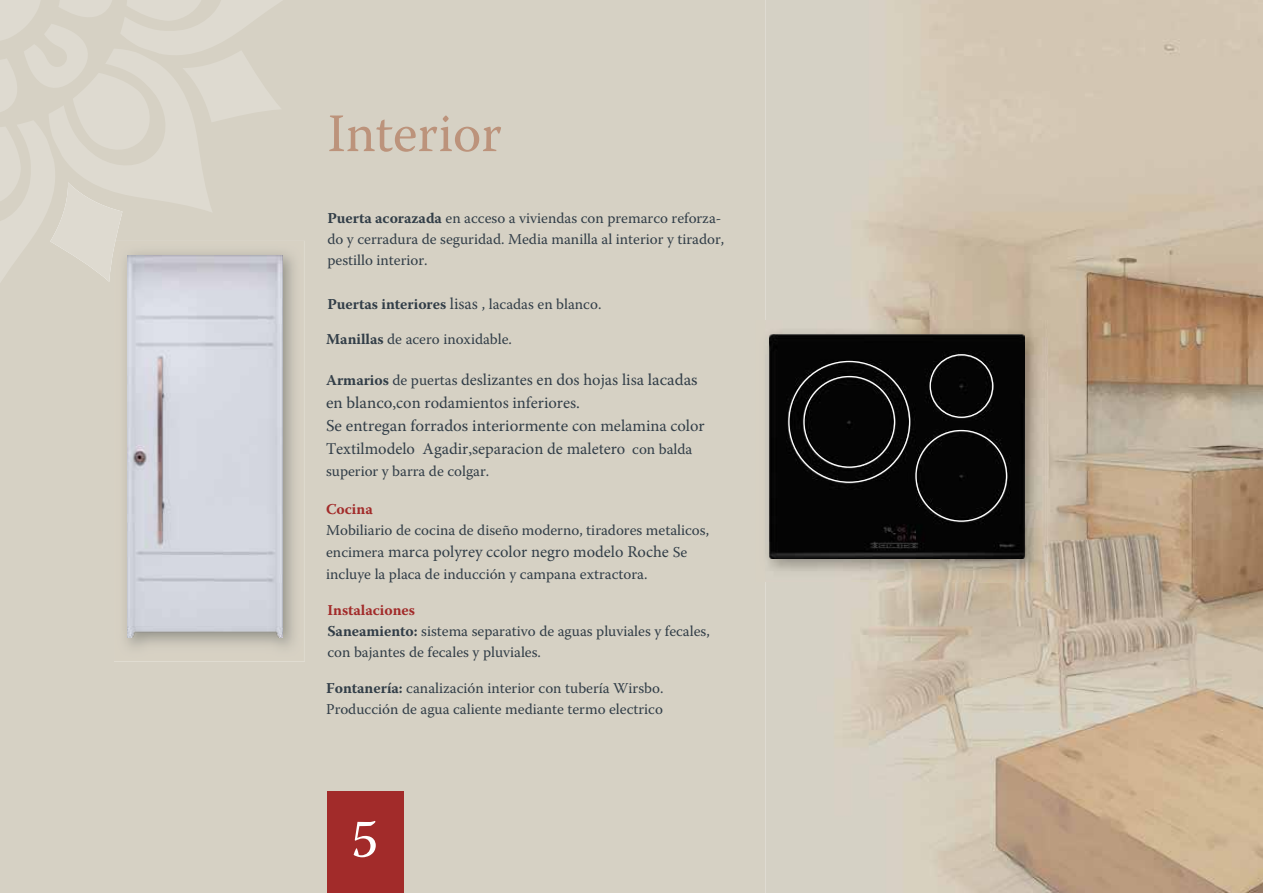
<style>
.page{position:relative;width:1263px;height:893px;background:#fff}
.page>*{position:absolute;margin:0;border:0;box-sizing:border-box;transform-origin:0 0}
.t1{font:54px "Warnock Pro";color:#bc937b}
.t2{font:54px "Warnock Pro";color:#fff}
.t3{font:16.5px/23.1px "Minion Pro";color:#323e48}
.t4{font:16.5px "Warnock Pro";color:#323e48}
.t5{font:15px/21px "Warnock Pro";color:#323e48}
.t6{font:700 15px "Warnock Pro";color:#323e48}
.t7{font:700 15px "Warnock Pro";color:#a22b2a}
.s1{font-weight:700}
.s2{font-family:"Minion Pro";font-weight:400;font-size:16.5px}
.s3{font-weight:400}
.s4{font-family:"Warnock Pro";font-weight:700;font-size:15px}
.s5{font-family:"Warnock Pro";font-size:15px}
.s6{font-family:"Warnock Pro"}
.s7{font-family:"Minion Pro"}
.s8{font-weight:700;color:#a22b2a}
</style>
<div class="page">
<div style="left:0;top:0;width:765px;height:893px;background:#d6d1c4"></div>
<img style="left:765px;top:0;width:498px;height:893px">
<div style="left:327px;top:791px;width:77px;height:102px;background:#a22b2a"></div>
<img style="left:114px;top:306px;width:191px;height:355px">
<svg style="left:0;top:0;width:306px;height:306px;background:#d9d4c8"></svg>
<img style="left:128px;top:255px;width:154px;height:383px">
<img style="left:756px;top:320px;width:292px;height:262px">
<img style="left:769px;top:334px;width:256px;height:225px">
<div style="left:929px;top:354px;width:64px;height:64px;border:1px solid #fff;border-radius:50%"></div>
<h1 class="t1" style="left:327px;top:101px;width:176px">Interior</h1>
<p class="t5" style="left:327px;top:207px;width:398px"><span class="s1">Puerta acorazada</span> en acceso a viviendas con premarco reforza&shy;do y cerradura de seguridad. Media manilla al interior y tirador, pestillo interior.</p>
<p class="t6" style="left:327px;top:295px;width:275px">Puertas interiores <span class="s2">lisas</span> <span class="s3">, lacadas en blanco.</span></p>
<p class="t5" style="left:326px;top:328px;width:187px"><span class="s1">Manillas</span> de acero inoxidable.</p>
<p class="t3" style="left:326px;top:368px;width:373px"><span class="s4">Armarios</span> <span class="s5">de puertas</span> deslizantes en dos hojas lisa <span class="s6">lacadas en blanco</span>,con rodamientos inferiores.</p>
<p class="t4" style="left:326px;top:415px;width:380px">Se entregan forrados interiormente <span class="s7">con melamina color</span></p>
<p class="t3" style="left:326px;top:438px;width:368px">Textilmodelo Agadir,separacion de maletero <span class="s5">con balda</span></p>
<p class="t5" style="left:326px;top:460px;width:165px">superior y barra de colgar.</p>
<p class="t7" style="left:326px;top:500px;width:48px">Cocina</p>
<p class="t5" style="left:326px;top:519px;width:384px">Mobiliario de cocina de diseño moderno, tiradores metalicos,</p>
<p class="t3" style="left:326px;top:541px;width:363px"><span class="s5">encimera</span> marca polyrey ccolor negro modelo Roche <span class="s5">Se</span></p>
<p class="t5" style="left:326px;top:563px;width:323px">incluye la placa de inducción y campana extractora.</p>
<p class="t5" style="left:327px;top:599px;width:384px"><span class="s8">Instalaciones<br></span><span class="s1">Saneamiento:</span> sistema separativo de aguas pluviales y fecales, con bajantes de fecales y pluviales.</p>
<p class="t5" style="left:326px;top:677px;width:339px"><span class="s1">Fontanería:</span> canalización interior con tubería Wirsbo.<br>Producción de agua caliente mediante termo electrico</p>
<h1 class="t2" style="left:351px;top:806px;width:29px">5</h1>
</div>
